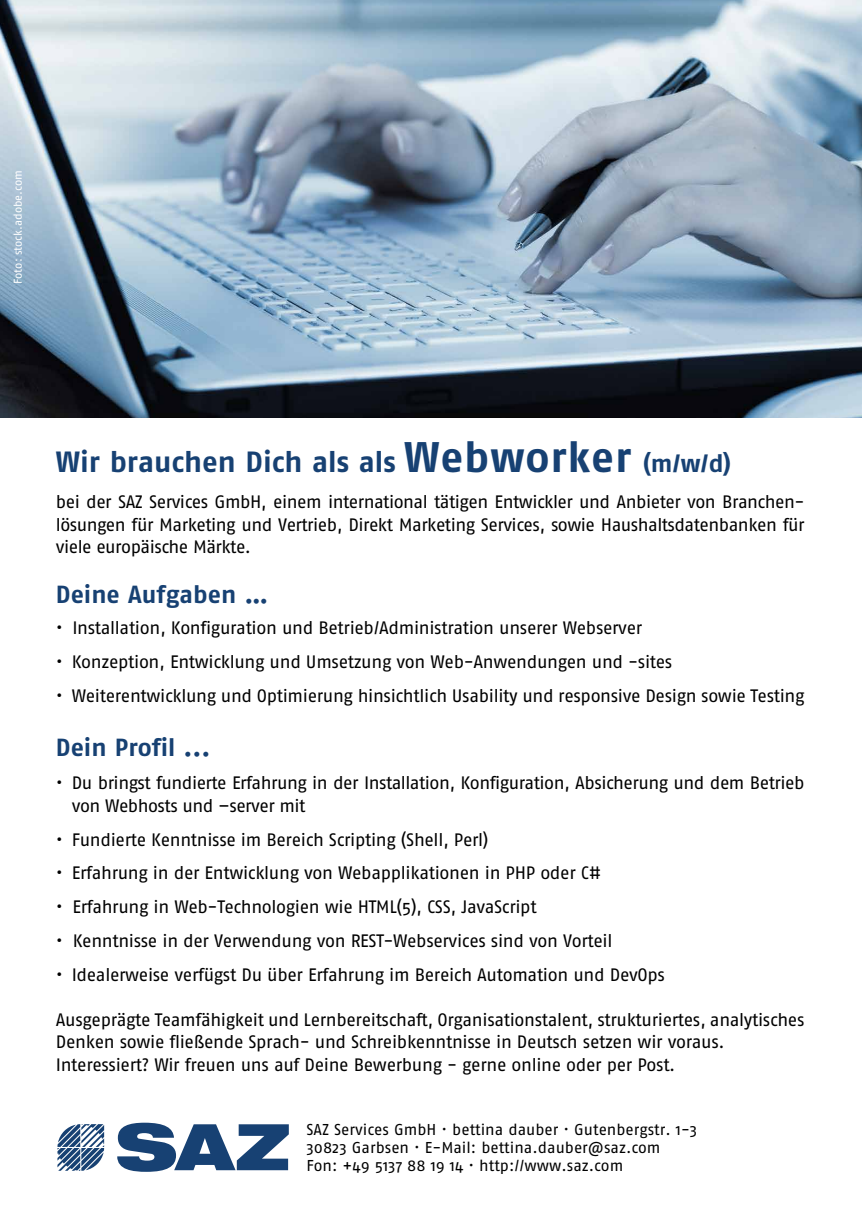
<style>
.page{position:relative;width:862px;height:1212px;background:#fff}
.page>*{position:absolute;margin:0;border:0;box-sizing:border-box;transform-origin:0 0}
.t1{font:700 29.25px "Fago OT";color:#174173}
.t2{font:700 24.75px "Fago OT";color:#174173}
.t3{font:18px/22.5px "Fago OT";letter-spacing:-.02em;color:#000}
.t4{font:15.75px/18px "Fago OT";color:#000}
.t5{font:11.25px "Fago OT";color:#fff}
.s1{font-size:42.75px}
.s2{font-size:24.75px}
</style>
<div class="page">
<img style="left:0;top:0;width:861px;height:418px">
<svg style="left:117px;top:1123px;width:172px;height:49px"></svg>
<svg style="left:57px;top:1124px;width:47px;height:47px"></svg>
<p class="t5" style="left:11px;top:284px;width:115px;rotate:-90deg">Foto: stock.adobe.com</p>
<h1 class="t1" style="left:56px;top:444px;width:676px">Wir brauchen Dich als als <span class="s1">Webworker</span> <span class="s2">(m/w/d)</span></h1>
<p class="t3" style="left:56px;top:490px;width:749px;text-align:justify">bei der SAZ Services GmbH, einem international tätigen Entwickler und Anbieter von Branchen&shy;lösungen für Marketing und Vertrieb, Direkt Marketing Services, sowie Haushaltsdatenbanken für viele europäische Märkte.</p>
<h2 class="t2" style="left:56px;top:579px;width:214px">Deine Aufgaben …</h2>
<p class="t3" style="left:56px;top:616px;width:587px">• Installation, Konfiguration und Betrieb/Administration unserer Webserver</p>
<p class="t3" style="left:56px;top:650px;width:617px">• Konzeption, Entwicklung und Umsetzung von Web-Anwendungen und -sites</p>
<p class="t3" style="left:56px;top:684px;width:749px">• Weiterentwicklung und Optimierung hinsichtlich Usability und responsive Design sowie Testing</p>
<h2 class="t2" style="left:56px;top:732px;width:156px">Dein Profil ...</h2>
<p class="t3" style="left:72px;top:772px;width:733px;text-indent:-16px">• Du bringst fundierte Erfahrung in der Installation, Konfiguration, Absicherung und dem Betrieb von Webhosts und –server mit</p>
<p class="t3" style="left:56px;top:828px;width:434px">• Fundierte Kenntnisse im Bereich Scripting (Shell, Perl)</p>
<p class="t3" style="left:56px;top:862px;width:547px">• Erfahrung in der Entwicklung von Webapplikationen in PHP oder C#</p>
<p class="t3" style="left:56px;top:895px;width:482px">• Erfahrung in Web-Technologien wie HTML(5), CSS, JavaScript</p>
<p class="t3" style="left:56px;top:929px;width:557px">• Kenntnisse in der Verwendung von REST-Webservices sind von Vorteil</p>
<p class="t3" style="left:56px;top:963px;width:610px">• Idealerweise verfügst Du über Erfahrung im Bereich Automation und DevOps</p>
<p class="t3" style="left:56px;top:1008px;width:749px">Ausgeprägte Teamfähigkeit und Lernbereitschaft, Organisationstalent, strukturiertes, analytisches<br>Denken sowie fließende Sprach- und Schreibkenntnisse in Deutsch setzen wir voraus.<br>Interessiert? Wir freuen uns auf Deine Bewerbung - gerne online oder per Post.</p>
<p class="t4" style="left:306px;top:1121px;width:392px">SAZ Services GmbH · bettina dauber · Gutenbergstr. 1-3<br>30823 Garbsen · E-Mail: bettina.dauber@saz.com<br>Fon: +49 5137 88 19 14 · http://www.saz.com</p>
</div>
